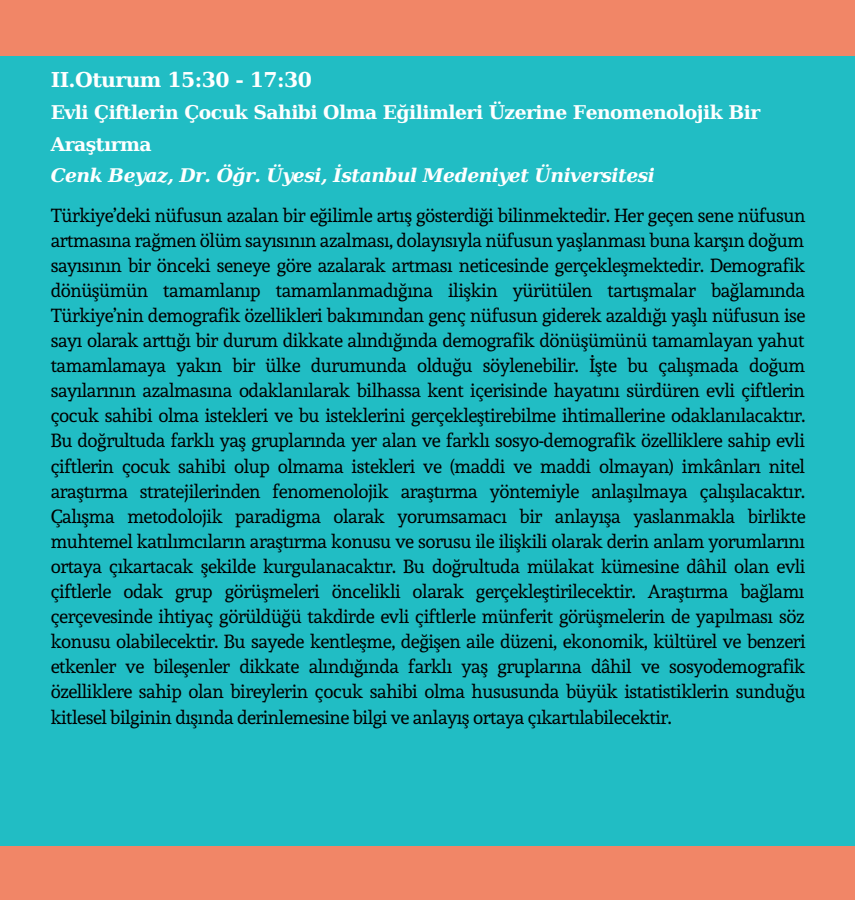
<style>
.page{position:relative;width:855px;height:900px;background:#f18667}
.page>*{position:absolute;margin:0;border:0;box-sizing:border-box;transform-origin:0 0}
.t1{font:700 20.4px "DejaVu Serif";letter-spacing:-.025em;color:#fff}
.t2{font:18.8px/25.2px "Andada";letter-spacing:-.025em;color:#000;text-align:justify}
.t3{font:700 18.8px/31.2px "DejaVu Serif";letter-spacing:-.025em;color:#fff}
.t4{font:italic 700 18.8px "DejaVu Serif";letter-spacing:-.025em;color:#fff}
</style>
<div class="page">
<div style="left:0;top:56px;width:855px;height:790px;background:#21bdc4"></div>
<p class="t1" style="left:51px;top:67px;width:263px">II.Oturum 15:30 - 17:30</p>
<p class="t3" style="left:51px;top:97px;width:711px">Evli Çiftlerin Çocuk Sahibi Olma Eğilimleri Üzerine Fenomenolojik Bir<br>Araştırma</p>
<p class="t4" style="left:51px;top:164px;width:606px">Cenk Beyaz, Dr. Öğr. Üyesi, İstanbul Medeniyet Üniversitesi</p>
<p class="t2" style="left:51px;top:202px;width:757px">Türkiye’deki nüfusun azalan bir eğilimle artış gösterdiği bilinmektedir. Her geçen sene nüfusun artmasına rağmen ölüm sayısının azalması, dolayısıyla nüfusun yaşlanması buna karşın doğum sayısının bir önceki seneye göre azalarak artması neticesinde gerçekleşmektedir. Demografik dönüşümün tamamlanıp tamamlanmadığına ilişkin yürütülen tartışmalar bağlamında Türkiye’nin demografik özellikleri bakımından genç nüfusun giderek azaldığı yaşlı nüfusun ise sayı olarak arttığı bir durum dikkate alındığında demografik dönüşümünü tamamlayan yahut tamamlamaya yakın bir ülke durumunda olduğu söylenebilir. İşte bu çalışmada doğum sayılarının azalmasına odaklanılarak bilhassa kent içerisinde hayatını sürdüren evli çiftlerin çocuk sahibi olma istekleri ve bu isteklerini gerçekleştirebilme ihtimallerine odaklanılacaktır.<br>Bu doğrultuda farklı yaş gruplarında yer alan ve farklı sosyo-demografik özelliklere sahip evli çiftlerin çocuk sahibi olup olmama istekleri ve (maddi ve maddi olmayan) imkânları nitel araştırma stratejilerinden fenomenolojik araştırma yöntemiyle anlaşılmaya çalışılacaktır.<br>Çalışma metodolojik paradigma olarak yorumsamacı bir anlayışa yaslanmakla birlikte muhtemel katılımcıların araştırma konusu ve sorusu ile ilişkili olarak derin anlam yorumlarını ortaya çıkartacak şekilde kurgulanacaktır. Bu doğrultuda mülakat kümesine dâhil olan evli çiftlerle odak grup görüşmeleri öncelikli olarak gerçekleştirilecektir. Araştırma bağlamı çerçevesinde ihtiyaç görüldüğü takdirde evli çiftlerle münferit görüşmelerin de yapılması söz konusu olabilecektir. Bu sayede kentleşme, değişen aile düzeni, ekonomik, kültürel ve benzeri etkenler ve bileşenler dikkate alındığında farklı yaş gruplarına dâhil ve sosyodemografik özelliklere sahip olan bireylerin çocuk sahibi olma hususunda büyük istatistiklerin sunduğu kitlesel bilginin dışında derinlemesine bilgi ve anlayış ortaya çıkartılabilecektir.</p>
</div>
